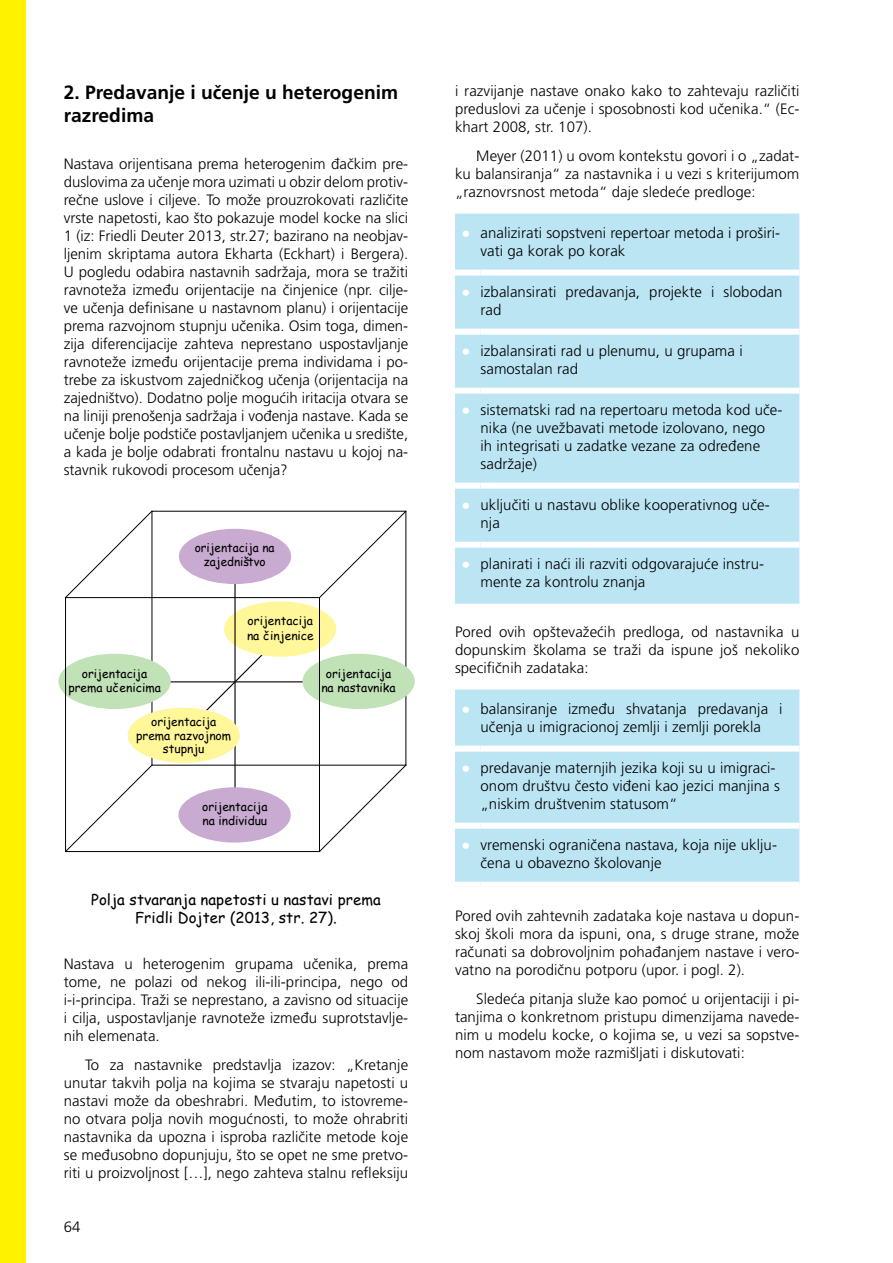
<style>
.page{position:relative;width:893px;height:1263px;background:#fff}
.page>*{position:absolute;margin:0;border:0;box-sizing:border-box;transform-origin:0 0}
.t1{font:700 19.2px/23.1px "Frutiger LT Pro";color:#000}
.t2{font:300 15px/18px "Frutiger LT Pro";letter-spacing:.005em;color:#000;text-align:justify}
.t3{font:15px/18px "Comic Sans MS";letter-spacing:.005em;color:#000;text-align:center}
.t4{font:12px/14.4px "Comic Sans MS";color:#000;text-align:center}
.s1{font-weight:700;font-size:18px;color:#fff}
</style>
<div class="page">
<div style="left:0;top:0;width:26px;height:1263px;background:#fff200"></div>
<div style="left:455px;top:214px;width:344px;height:390px;background:#bce5f4"></div>
<div style="left:455px;top:270px;width:25px;height:6px;background:#fff"></div>
<div style="left:480px;top:270px;width:319px;height:6px;background:#fff"></div>
<div style="left:455px;top:388px;width:25px;height:6px;background:#fff"></div>
<div style="left:480px;top:388px;width:319px;height:6px;background:#fff"></div>
<div style="left:455px;top:329px;width:25px;height:6px;background:#fff"></div>
<div style="left:480px;top:329px;width:319px;height:6px;background:#fff"></div>
<div style="left:455px;top:542px;width:25px;height:6px;background:#fff"></div>
<div style="left:480px;top:542px;width:319px;height:6px;background:#fff"></div>
<div style="left:455px;top:483px;width:25px;height:6px;background:#fff"></div>
<div style="left:480px;top:483px;width:319px;height:6px;background:#fff"></div>
<div style="left:455px;top:690px;width:344px;height:192px;background:#bce5f4"></div>
<div style="left:455px;top:746px;width:25px;height:6px;background:#fff"></div>
<div style="left:480px;top:746px;width:319px;height:6px;background:#fff"></div>
<div style="left:455px;top:823px;width:25px;height:6px;background:#fff"></div>
<div style="left:480px;top:823px;width:319px;height:6px;background:#fff"></div>
<svg style="left:65px;top:511px;width:87px;height:86px"></svg>
<svg style="left:67px;top:765px;width:85px;height:85px"></svg>
<svg style="left:320px;top:765px;width:86px;height:87px"></svg>
<svg style="left:319px;top:511px;width:87px;height:87px"></svg>
<svg style="left:191px;top:637px;width:89px;height:89px"></svg>
<hr style="left:113px;top:681px;width:246px;height:1px;background:#000">
<div style="left:58px;top:654px;width:113px;height:55px;background:#c1e1b7;border-radius:50%"></div>
<div style="left:302px;top:654px;width:113px;height:55px;background:#c1e1b7;border-radius:50%"></div>
<div style="left:224px;top:601px;width:112px;height:56px;background:#fff799;border-radius:50%"></div>
<div style="left:65px;top:597px;width:255px;height:255px;border:1px solid #000"></div>
<hr style="left:234px;top:560px;width:2px;height:248px;background:#000">
<div style="left:179px;top:529px;width:112px;height:55px;background:#c9aad0;border-radius:50%"></div>
<div style="left:178px;top:787px;width:113px;height:55px;background:#c9aad0;border-radius:50%"></div>
<div style="left:128px;top:708px;width:112px;height:55px;background:#fff799;border-radius:50%"></div>
<p class="t1" style="left:64px;top:81px;width:336px">2. Predavanje i učenje u heterogenim razredima</p>
<p class="t2" style="left:64px;top:155px;width:346px">Nastava orijentisana prema heterogenim đačkim pre&shy;duslovima za učenje mora uzimati u obzir delom protiv&shy;rečne uslove i ciljeve. To može prouzrokovati različite vrste napetosti, kao što pokazuje model kocke na slici 1 (iz: Friedli Deuter 2013, str.27; bazirano na neobjav&shy;ljenim skriptama autora Ekharta (Eckhart) i Bergera).<br>U pogledu odabira nastavnih sadržaja, mora se tražiti ravnoteža između orijentacije na činjenice (npr. cilje&shy;ve učenja definisane u nastavnom planu) i orijentacije prema razvojnom stupnju učenika. Osim toga, dimen&shy;zija diferencijacije zahteva neprestano uspostavljanje ravnoteže između orijentacije prema individama i po&shy;trebe za iskustvom zajedničkog učenja (orijentacija na zajedništvo). Dodatno polje mogućih iritacija otvara se na liniji prenošenja sadržaja i vođenja nastave. Kada se učenje bolje podstiče postavljanjem učenika u središte, a kada je bolje odabrati frontalnu nastavu u kojoj na&shy;stavnik rukovodi procesom učenja?</p>
<p class="t4" style="left:195px;top:540px;width:81px">orijentacija na zajedništvo</p>
<p class="t4" style="left:247px;top:613px;width:68px;text-align:left">orijentacija na činjenice</p>
<p class="t4" style="left:68px;top:666px;width:94px">orijentacija prema učenicima</p>
<p class="t4" style="left:321px;top:666px;width:76px">orijentacija na nastavnika</p>
<p class="t4" style="left:136px;top:715px;width:97px;line-height:13.5px">orijentacija prema razvojnom stupnju</p>
<p class="t4" style="left:202px;top:799px;width:67px;text-align:left">orijentacija na individuu</p>
<p class="t3" style="left:91px;top:890px;width:291px">Polja stvaranja napetosti u nastavi prema<br>Fridli Dojter (2013, str. 27).</p>
<p class="t2" style="left:64px;top:955px;width:346px">Nastava u heterogenim grupama učenika, prema tome, ne polazi od nekog ili-ili-principa, nego od i-i-principa. Traži se neprestano, a zavisno od situacije i cilja, uspostavljanje ravnoteže između suprotstavlje&shy;nih elemenata.</p>
<p class="t2" style="left:64px;top:1056px;width:346px;text-indent:21px">To za nastavnike predstavlja izazov: „Kretanje unutar takvih polja na kojima se stvaraju napetosti u nastavi može da obeshrabri. Međutim, to istovreme&shy;no otvara polja novih mogućnosti, to može ohrabriti nastavnika da upozna i isproba različite metode koje se međusobno dopunjuju, što se opet ne sme pretvo&shy;riti u proizvoljnost […], nego zahteva stalnu refleksiju</p>
<p class="t2" style="left:64px;top:1217px;width:18px">64</p>
<p class="t2" style="left:455px;top:82px;width:346px">i razvijanje nastave onako kako to zahtevaju različiti preduslovi za učenje i sposobnosti kod učenika.“ (Ec&shy;khart 2008, str. 107).</p>
<p class="t2" style="left:455px;top:147px;width:346px;text-indent:21px">Meyer (2011) u ovom kontekstu govori i o „zadat&shy;ku balansiranja“ za nastavnika i u vezi s kriterijumom „raznovrsnost metoda“ daje sledeće predloge:</p>
<p class="t2" style="left:480px;top:223px;width:301px;text-indent:-19px"><span class="s1">•</span> analizirati sopstveni repertoar metoda i proširi&shy;vati ga korak po korak</p>
<p class="t2" style="left:480px;top:282px;width:303px;text-indent:-19px"><span class="s1">•</span> izbalansirati predavanja, projekte i slobodan rad</p>
<p class="t2" style="left:480px;top:342px;width:264px;text-indent:-19px"><span class="s1">•</span> izbalansirati rad u plenumu, u grupama i samostalan rad</p>
<p class="t2" style="left:480px;top:401px;width:303px;text-align:left;text-indent:-19px"><span class="s1">•</span> sistematski rad na repertoaru metoda kod uče&shy;nika (ne uvežbavati metode izolovano, nego<br>ih integrisati u zadatke vezane za određene sadržaje)</p>
<p class="t2" style="left:480px;top:496px;width:291px;text-indent:-19px"><span class="s1">•</span> uključiti u nastavu oblike kooperativnog uče&shy;nja</p>
<p class="t2" style="left:480px;top:555px;width:285px;text-indent:-19px"><span class="s1">•</span> planirati i naći ili razviti odgovarajuće instru&shy;mente za kontrolu znanja</p>
<p class="t2" style="left:455px;top:623px;width:346px">Pored ovih opštevažećih predloga, od nastavnika u dopunskim školama se traži da ispune još nekoliko specifičnih zadataka:</p>
<p class="t2" style="left:461px;top:699px;width:323px;text-align:center"><span class="s1">•</span> balansiranje između shvatanja predavanja i učenja u imigracionoj zemlji i zemlji porekla</p>
<p class="t2" style="left:480px;top:758px;width:301px;text-align:left;text-indent:-19px"><span class="s1">•</span> predavanje maternjih jezika koji su u imigraci&shy;onom društvu često viđeni kao jezici manjina s „niskim društvenim statusom“</p>
<p class="t2" style="left:480px;top:835px;width:298px;text-indent:-19px"><span class="s1">•</span> vremenski ograničena nastava, koja nije uklju&shy;čena u obavezno školovanje</p>
<p class="t2" style="left:455px;top:907px;width:346px">Pored ovih zahtevnih zadataka koje nastava u dopun&shy;skoj školi mora da ispuni, ona, s druge strane, može računati sa dobrovoljnim pohađanjem nastave i vero&shy;vatno na porodičnu potporu (upor. i pogl. 2).</p>
<p class="t2" style="left:455px;top:989px;width:346px;text-indent:21px">Sledeća pitanja služe kao pomoć u orijentaciji i pi&shy;tanjima o konkretnom pristupu dimenzijama navede&shy;nim u modelu kocke, o kojima se, u vezi sa sopstve&shy;nom nastavom može razmišljati i diskutovati:</p>
</div>
